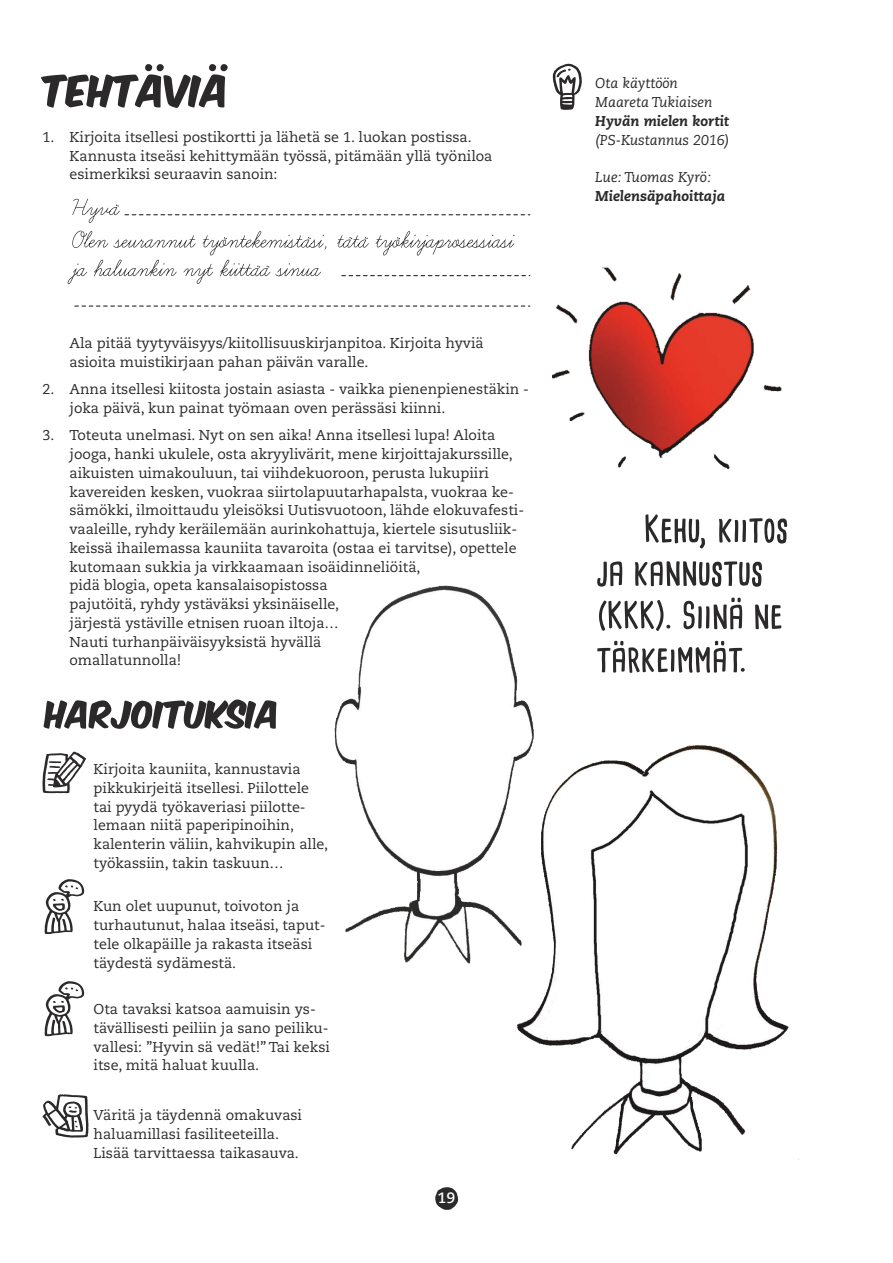
<style>
.page{position:relative;width:893px;height:1263px;background:#fff}
.page>*{position:absolute;margin:0;border:0;box-sizing:border-box;transform-origin:0 0}
.t1{font:700 15px "Caecilia LT Std";color:#fff}
.t2{font:14.25px/18.8px "Caecilia LT Std";color:#2b2929}
.t3{font:italic 14.25px/18.8px "Caecilia LT Std";color:#2b2929}
.t4{font:italic 800 14.25px "Caecilia LT Std";color:#2b2929}
</style>
<div class="page">
<svg style="left:597px;top:641px;width:148px;height:32px"></svg>
<svg style="left:599px;top:598px;width:182px;height:33px"></svg>
<svg style="left:597px;top:561px;width:165px;height:26px"></svg>
<svg style="left:645px;top:514px;width:142px;height:34px"></svg>
<svg style="left:44px;top:879px;width:40px;height:55px"></svg>
<svg style="left:553px;top:64px;width:29px;height:46px"></svg>
<svg style="left:44px;top:981px;width:40px;height:55px"></svg>
<svg style="left:43px;top:1094px;width:46px;height:44px"></svg>
<svg style="left:42px;top:752px;width:44px;height:41px"></svg>
<img style="left:515px;top:745px;width:284px;height:416px">
<img style="left:553px;top:267px;width:229px;height:202px">
<svg style="left:72px;top:199px;width:459px;height:24px"></svg>
<svg style="left:74px;top:305px;width:457px;height:2px"></svg>
<svg style="left:68px;top:231px;width:463px;height:53px"></svg>
<img style="left:334px;top:585px;width:211px;height:416px">
<svg style="left:41px;top:64px;width:187px;height:44px"></svg>
<svg style="left:44px;top:699px;width:232px;height:30px"></svg>
<svg style="left:435px;top:1187px;width:23px;height:23px"></svg>
<p class="t2" style="left:70px;top:129px;width:424px;text-indent:-27px">1. Kirjoita itsellesi postikortti ja lähetä se 1. luokan postissa.<br>Kannusta itseäsi kehittymään työssä, pitämään yllä työniloa esimerkiksi seuraavin sanoin:</p>
<p class="t2" style="left:70px;top:335px;width:416px">Ala pitää tyytyväisyys/kiitollisuuskirjanpitoa. Kirjoita hyviä asioita muistikirjaan pahan päivän varalle.</p>
<p class="t2" style="left:70px;top:381px;width:461px;text-indent:-27px">2. Anna itsellesi kiitosta jostain asiasta - vaikka pienenpienestäkin - joka päivä, kun painat työmaan oven perässäsi kiinni.</p>
<p class="t2" style="left:70px;top:427px;width:456px;text-indent:-27px">3. Toteuta unelmasi. Nyt on sen aika! Anna itsellesi lupa! Aloita jooga, hanki ukulele, osta akryylivärit, mene kirjoittajakurssille, aikuisten uimakouluun, tai viihdekuoroon, perusta lukupiiri kavereiden kesken, vuokraa siirtolapuutarhapalsta, vuokraa ke&shy;sämökki, ilmoittaudu yleisöksi Uutisvuotoon, lähde elokuvafesti&shy;vaaleille, ryhdy keräilemään aurinkohattuja, kiertele sisutusliik&shy;keissä ihailemassa kauniita tavaroita (ostaa ei tarvitse), opettele kutomaan sukkia ja virkkaamaan isoäidinneliöitä,<br>pidä blogia, opeta kansalaisopistossa<br>pajutöitä, ryhdy ystäväksi yksinäiselle,<br>järjestä ystäville etnisen ruoan iltoja…<br>Nauti turhanpäiväisyyksistä hyvällä<br>omallatunnolla!</p>
<p class="t2" style="left:94px;top:761px;width:236px">Kirjoita kauniita, kannustavia pikkukirjeitä itsellesi. Piilottele tai pyydä työkaveriasi piilotte&shy;lemaan niitä paperipinoihin, kalenterin väliin, kahvikupin alle, työkassiin, takin taskuun…</p>
<p class="t2" style="left:94px;top:898px;width:234px">Kun olet uupunut, toivoton ja turhautunut, halaa itseäsi, taput&shy;tele olkapäille ja rakasta itseäsi täydestä sydämestä.</p>
<p class="t2" style="left:94px;top:1001px;width:238px">Ota tavaksi katsoa aamuisin ys&shy;tävällisesti peiliin ja sano peiliku&shy;vallesi: ”Hyvin sä vedät!”Tai keksi itse, mitä haluat kuulla.</p>
<p class="t2" style="left:94px;top:1107px;width:210px">Väritä ja täydennä omakuvasi haluamillasi fasiliteeteilla.<br>Lisää tarvittaessa taikasauva.</p>
<p class="t1" style="left:438px;top:1191px;width:19px">19</p>
<p class="t3" style="left:595px;top:75px;width:119px">Ota käyttöön<br>Maareta Tukiaisen</p>
<p class="t4" style="left:595px;top:115px;width:136px">Hyvän mielen kortit</p>
<p class="t3" style="left:595px;top:131px;width:136px">(PS-Kustannus 2016)</p>
<p class="t3" style="left:595px;top:169px;width:117px">Lue: Tuomas Kyrö:</p>
<p class="t4" style="left:595px;top:190px;width:132px">Mielensäpahoittaja</p>
</div>
